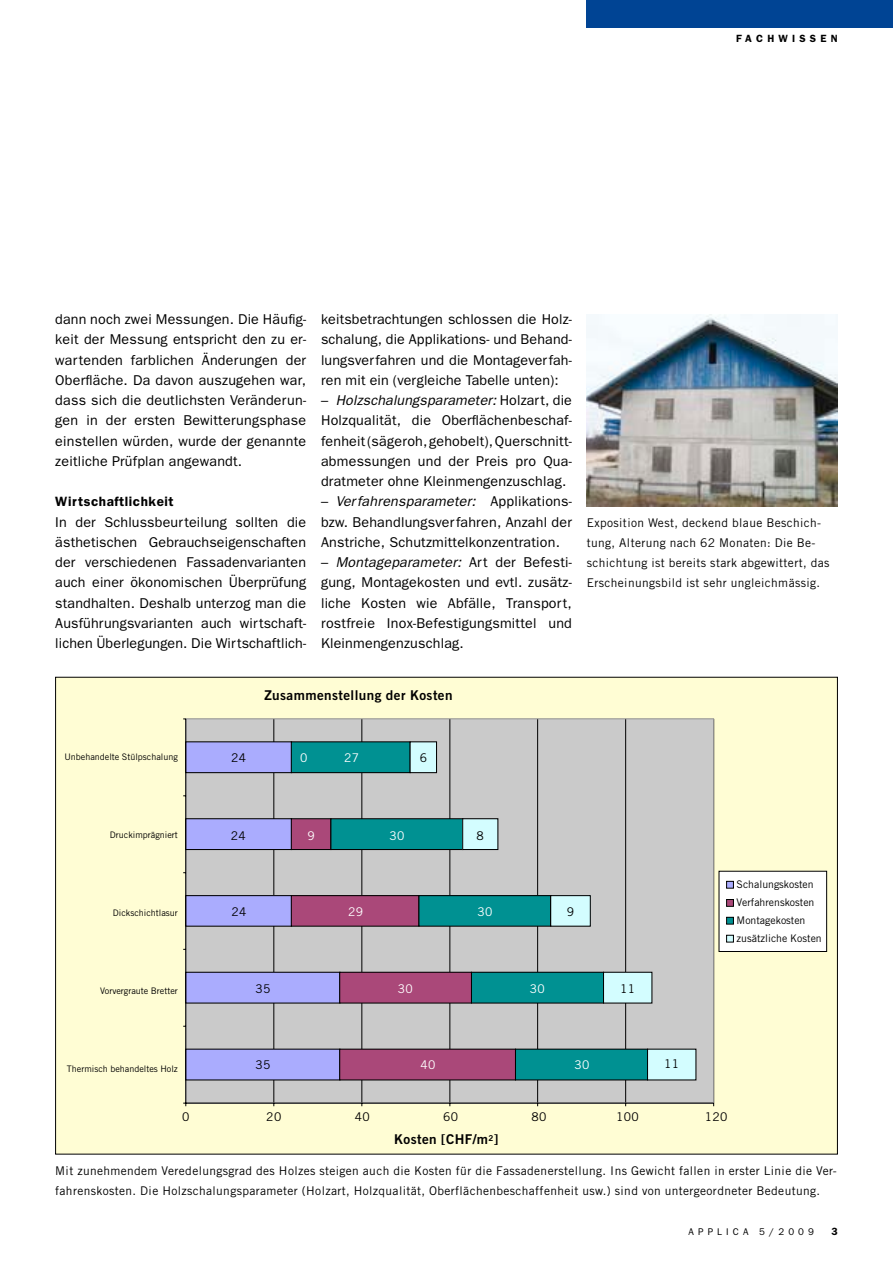
<style>
.page{position:relative;width:893px;height:1263px;background:#fff}
.page>*{position:absolute;margin:0;border:0;box-sizing:border-box;transform-origin:0 0}
.t1{font:14.25px/20.2px "Franklin Gothic";letter-spacing:.015em;color:#000;text-align:justify}
.t2{font:13.5px "Trade Gothic Bold Two";letter-spacing:.03em;color:#000}
.t3{font:600 13.5px "Franklin Gothic";letter-spacing:.04em;color:#000}
.t4{font:12px/20.2px "Trade Gothic";letter-spacing:.03em;color:#000}
.t5{font:12px "Trade Gothic";letter-spacing:.03em;color:#fff}
.t6{font:10.5px/18px "Trade Gothic";color:#000}
.t7{font:600 10.5px "Franklin Gothic";letter-spacing:.4em;color:#000}
.t8{font:9.75px "Franklin Gothic";letter-spacing:.42em;color:#000}
.t9{font:9px "Trade Gothic";color:#000}
.s1{font-style:italic}
</style>
<div class="page">
<div style="left:587px;top:0;width:306px;height:28px;background:#004494"></div>
<img style="left:587px;top:315px;width:251px;height:191px">
<div style="left:56px;top:677px;width:781px;height:477px;background:#fffdd4"></div>
<div style="left:186px;top:719px;width:528px;height:384px;background:#cacaca"></div>
<hr style="left:274px;top:719px;width:1px;height:384px;background:#000">
<hr style="left:362px;top:719px;width:1px;height:384px;background:#000">
<hr style="left:450px;top:719px;width:1px;height:384px;background:#000">
<hr style="left:537px;top:719px;width:1px;height:384px;background:#000">
<hr style="left:625px;top:719px;width:1px;height:384px;background:#000">
<div style="left:186px;top:1049px;width:154px;height:31px;background:#aaacfe"></div>
<div style="left:186px;top:972px;width:154px;height:31px;background:#aaacfe"></div>
<div style="left:186px;top:972px;width:154px;height:31px;border:1px solid #000"></div>
<div style="left:186px;top:896px;width:106px;height:30px;background:#aaacfe"></div>
<div style="left:186px;top:895px;width:106px;height:32px;border:1px solid #000"></div>
<div style="left:186px;top:819px;width:106px;height:30px;background:#aaacfe"></div>
<div style="left:186px;top:818px;width:106px;height:32px;border:1px solid #000"></div>
<div style="left:186px;top:742px;width:106px;height:31px;background:#aaacfe"></div>
<div style="left:186px;top:741px;width:106px;height:32px;border:1px solid #000"></div>
<div style="left:340px;top:1049px;width:175px;height:31px;background:#aa4879"></div>
<div style="left:339px;top:1049px;width:177px;height:31px;border:1px solid #000"></div>
<div style="left:340px;top:972px;width:131px;height:31px;background:#aa4879"></div>
<div style="left:339px;top:972px;width:133px;height:31px;border:1px solid #000"></div>
<div style="left:291px;top:896px;width:128px;height:30px;background:#aa4879"></div>
<div style="left:291px;top:895px;width:128px;height:32px;border:1px solid #000"></div>
<div style="left:291px;top:819px;width:40px;height:30px;background:#aa4879"></div>
<div style="left:291px;top:818px;width:40px;height:32px;border:1px solid #000"></div>
<div style="left:515px;top:1049px;width:132px;height:31px;background:#009192"></div>
<div style="left:515px;top:1049px;width:133px;height:31px;border:1px solid #000"></div>
<div style="left:471px;top:972px;width:132px;height:31px;background:#009192"></div>
<div style="left:471px;top:972px;width:133px;height:31px;border:1px solid #000"></div>
<div style="left:419px;top:896px;width:132px;height:30px;background:#009192"></div>
<div style="left:418px;top:895px;width:133px;height:32px;border:1px solid #000"></div>
<div style="left:331px;top:819px;width:132px;height:30px;background:#009192"></div>
<div style="left:330px;top:818px;width:133px;height:32px;border:1px solid #000"></div>
<div style="left:291px;top:742px;width:119px;height:31px;background:#009192"></div>
<div style="left:291px;top:741px;width:120px;height:32px;border:1px solid #000"></div>
<div style="left:647px;top:1049px;width:49px;height:31px;background:#d3fdff"></div>
<div style="left:603px;top:972px;width:49px;height:31px;background:#d3fdff"></div>
<div style="left:603px;top:972px;width:49px;height:31px;border:1px solid #000"></div>
<div style="left:551px;top:896px;width:39px;height:30px;background:#d3fdff"></div>
<div style="left:550px;top:895px;width:41px;height:32px;border:1px solid #000"></div>
<div style="left:463px;top:819px;width:35px;height:30px;background:#d3fdff"></div>
<div style="left:462px;top:818px;width:36px;height:32px;border:1px solid #000"></div>
<div style="left:410px;top:742px;width:26px;height:31px;background:#d3fdff"></div>
<div style="left:410px;top:741px;width:27px;height:32px;border:1px solid #000"></div>
<hr style="left:186px;top:1103px;width:528px;height:1px;background:#000">
<hr style="left:186px;top:719px;width:1px;height:384px;background:#000">
<div style="left:719px;top:871px;width:108px;height:80px;background:#fff"></div>
<div style="left:719px;top:871px;width:108px;height:81px;border:1px solid #000"></div>
<div style="left:727px;top:881px;width:6px;height:7px;background:#aaacfe"></div>
<div style="left:726px;top:881px;width:8px;height:7px;border:1px solid #000"></div>
<div style="left:727px;top:899px;width:6px;height:7px;background:#aa4879"></div>
<div style="left:726px;top:899px;width:8px;height:8px;border:1px solid #000"></div>
<div style="left:727px;top:917px;width:6px;height:7px;background:#009192"></div>
<div style="left:726px;top:917px;width:8px;height:7px;border:1px solid #000"></div>
<div style="left:727px;top:935px;width:6px;height:7px;background:#d3fdff"></div>
<div style="left:726px;top:935px;width:8px;height:7px;border:1px solid #000"></div>
<p class="t7" style="left:736px;top:32px;width:103px">FACHWISSEN</p>
<p class="t1" style="left:55px;top:309px;width:252px">dann noch zwei Messungen. Die Häufig&shy;keit der Messung entspricht den zu er&shy;wartenden farblichen Änderungen der Oberfläche. Da davon auszugehen war, dass sich die deutlichsten Veränderun&shy;gen in der ersten Bewitterungsphase einstellen würden, wurde der genannte zeitliche Prüfplan angewandt.</p>
<p class="t3" style="left:55px;top:494px;width:120px">WIRTSCHAFTLICHKEIT</p>
<p class="t1" style="left:55px;top:512px;width:252px">I n der Schlussbeurteilung sollten die ästhetischen Gebrauchseigenschaften der verschiedenen Fassadenvarianten auch einer ökonomischen Überprüfung standhalten. Deshalb unterzog man die Ausführungsvarianten auch wirtschaft&shy;lichen Überlegungen. Die Wirtschaftlich-</p>
<p class="t1" style="left:321px;top:309px;width:252px">keitsbetrachtungen schlossen die Holz&shy;schalung, die Applikations- und Behand&shy;lungsverfahren und die Montageverfah&shy;ren mit ein (vergleiche Tabelle unten):</p>
<p class="t1" style="left:321px;top:390px;width:252px">– <span class="s1">Holzschalungsparameter:</span> Holzart, die Holzqualität, die Oberflächenbeschaf&shy;fenheit (sägeroh, gehobelt), Querschnitt&shy;abmessungen und der Preis pro Qua&shy;dratmeter ohne Kleinmengenzuschlag.</p>
<p class="t1" style="left:321px;top:491px;width:252px">– <span class="s1">Verfahrensparameter:</span> Applikations&shy;bzw. Behandlungsverfahren, Anzahl der Anstriche, Schutzmittelkonzentration.</p>
<p class="t1" style="left:321px;top:552px;width:252px">– <span class="s1">Montageparameter:</span> Art der Befesti&shy;gung, Montagekosten und evtl. zusätz&shy;liche Kosten wie Abfälle, Transport, rostfreie I nox-Befestigungsmittel und Kleinmengenzuschlag.</p>
<p class="t4" style="left:587px;top:512px;width:244px">Exposition West, deckend blaue Beschich&shy;tung, Alterung nach 62 Monaten: Die Be&shy;schichtung ist bereits stark abgewittert, das Erscheinungsbild ist sehr ungleichmässig.</p>
<p class="t2" style="left:264px;top:686px;width:190px">Zusammenstellung der Kosten</p>
<p class="t9" style="left:64px;top:751px;width:115px">Unbehandelte Stülpschalung</p>
<p class="t4" style="left:231px;top:748px;width:17px">24</p>
<p class="t5" style="left:300px;top:750px;width:9px">0</p>
<p class="t5" style="left:344px;top:750px;width:17px">27</p>
<p class="t4" style="left:420px;top:747px;width:9px">6</p>
<p class="t9" style="left:110px;top:829px;width:70px">Druckimprägniert</p>
<p class="t9" style="left:113px;top:907px;width:67px">Dickschichtlasur</p>
<p class="t4" style="left:231px;top:825px;width:17px">24</p>
<p class="t4" style="left:231px;top:901px;width:17px">24</p>
<p class="t5" style="left:308px;top:828px;width:9px">9</p>
<p class="t5" style="left:389px;top:828px;width:17px">30</p>
<p class="t4" style="left:477px;top:825px;width:9px">8</p>
<p class="t5" style="left:348px;top:904px;width:17px">29</p>
<p class="t5" style="left:477px;top:904px;width:17px">30</p>
<p class="t4" style="left:567px;top:901px;width:9px">9</p>
<p class="t6" style="left:737px;top:875px;width:87px">Schalungskosten<br>Verfahrenskosten<br>Montagekosten zusätzliche Kosten</p>
<p class="t9" style="left:100px;top:985px;width:79px">Vorvergraute Bretter</p>
<p class="t9" style="left:67px;top:1063px;width:112px">Thermisch behandeltes Holz</p>
<p class="t4" style="left:255px;top:978px;width:17px">35</p>
<p class="t4" style="left:255px;top:1054px;width:17px">35</p>
<p class="t5" style="left:398px;top:981px;width:17px">30</p>
<p class="t5" style="left:530px;top:981px;width:17px">30</p>
<p class="t4" style="left:620px;top:978px;width:17px">11</p>
<p class="t5" style="left:421px;top:1057px;width:17px">40</p>
<p class="t5" style="left:574px;top:1057px;width:17px">30</p>
<p class="t4" style="left:664px;top:1054px;width:17px">11</p>
<p class="t4" style="left:182px;top:1107px;width:9px">0</p>
<p class="t4" style="left:266px;top:1107px;width:17px">20</p>
<p class="t4" style="left:355px;top:1107px;width:17px">40</p>
<p class="t4" style="left:443px;top:1107px;width:17px">60</p>
<p class="t4" style="left:531px;top:1107px;width:17px">80</p>
<p class="t4" style="left:616px;top:1107px;width:24px">100</p>
<p class="t4" style="left:705px;top:1107px;width:24px">120</p>
<p class="t2" style="left:394px;top:1131px;width:106px">Kosten [CHF/m<sup>2</sup>]</p>
<p class="t4" style="left:55px;top:1160px;width:783px">Mit zunehmendem Veredelungsgrad des Holzes steigen auch die Kosten für die Fassadenerstellung. Ins Gewicht fallen in erster Linie die Ver&shy;fahrenskosten. Die Holzschalungsparameter (Holzart, Holzqualität, Oberflächenbeschaffenheit usw.) sind von untergeordneter Bedeutung.</p>
<p class="t8" style="left:689px;top:1226px;width:127px">Applica 5/2009</p>
<p class="t7" style="left:831px;top:1225px;width:8px">3</p>
</div>
